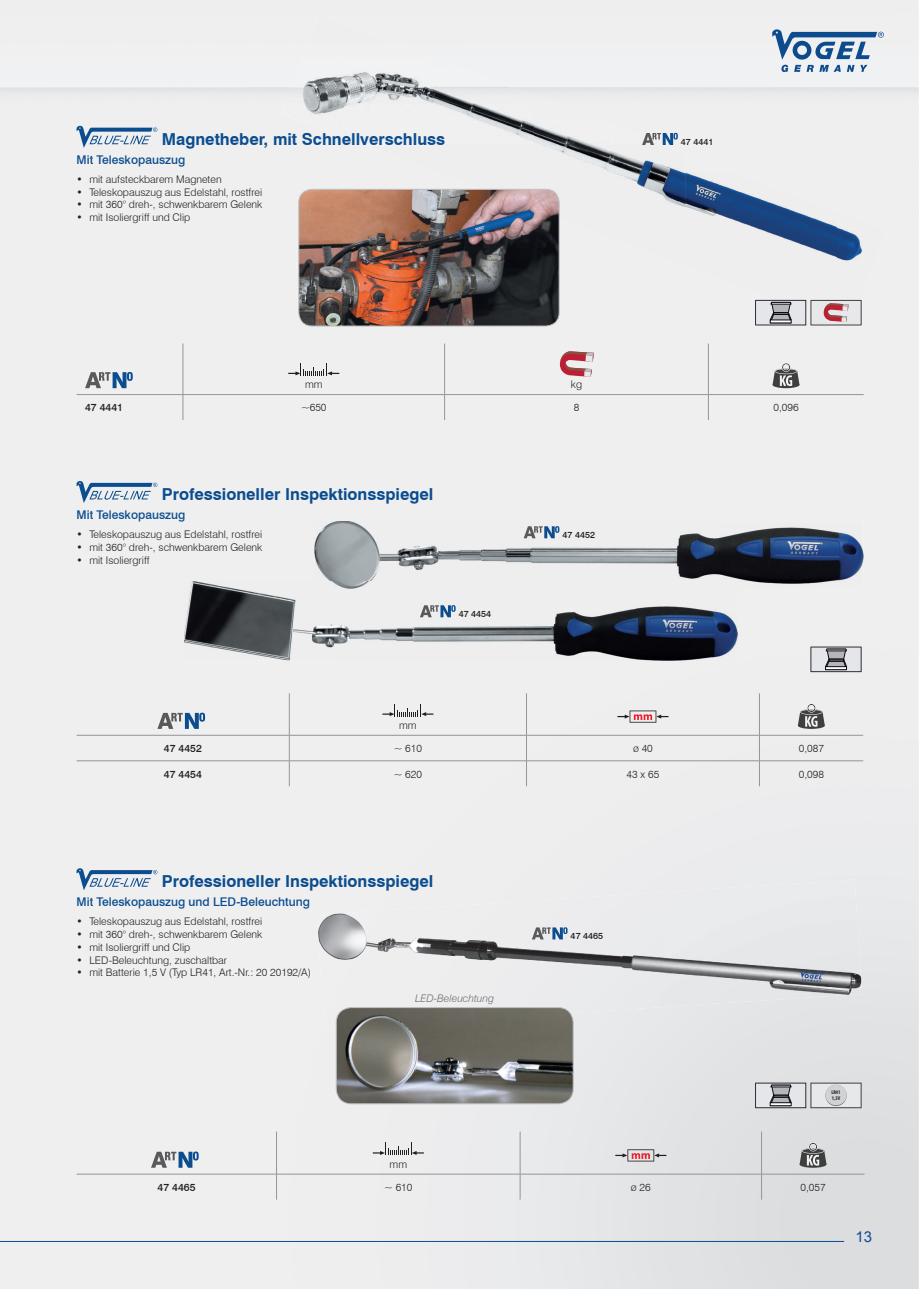
<style>
.page{position:relative;width:919px;height:1289px;background:#fff}
.page>*{position:absolute;margin:0;border:0;box-sizing:border-box;transform-origin:0 0}
.t1{font:700 16.5px "Swiss 721 BT";color:#0b4d8e}
.t2{font:15px "Arial";color:#0c4c8e}
.t3{font:500 12px "Swiss 721 BT";color:#0b4d8e}
.t4{font:300 10.5px "Swiss 721 BT";color:#231f20}
.t5{font:500 10.5px "Swiss 721 BT";color:#231f20}
.t6{font:italic 300 10.5px "Swiss 721 BT";color:#6d6e71}
.t7{font:500 9px "Swiss 721 BT";color:#231f20}
.t8{font:700 condensed 5.4px/5.7px "Myriad Pro";color:#231f20}
</style>
<div class="page">
<div style="left:0;top:0;width:306px;height:429px;background:#efeff0"></div>
<div style="left:306px;top:0;width:612px;height:53px;background:#efeff0"></div>
<div style="left:306px;top:171px;width:102px;height:365px;background:#efeff0"></div>
<img style="left:817px;top:214px;width:101px;height:1074px">
<div style="left:714px;top:314px;width:103px;height:565px;background:#efeff0"></div>
<div style="left:0;top:429px;width:203px;height:859px;background:#efeff0"></div>
<div style="left:203px;top:660px;width:460px;height:253px;background:#efeff0"></div>
<div style="left:663px;top:660px;width:52px;height:219px;background:#ededee"></div>
<div style="left:203px;top:913px;width:154px;height:375px;background:#efeff0"></div>
<div style="left:561px;top:1007px;width:256px;height:281px;background:#e2e3e5"></div>
<div style="left:357px;top:1103px;width:204px;height:185px;background:#ececee"></div>
<hr style="left:0;top:1240px;width:844px;height:1px;background:#0c4c8e">
<svg style="left:772px;top:29px;width:111px;height:43px"></svg>
<img style="left:184px;top:581px;width:151px;height:79px">
<img style="left:335px;top:588px;width:402px;height:72px">
<img style="left:314px;top:521px;width:399px;height:60px">
<img style="left:713px;top:521px;width:150px;height:67px">
<img style="left:314px;top:581px;width:423px;height:7px">
<svg style="left:77px;top:481px;width:80px;height:22px"></svg>
<hr style="left:289px;top:693px;width:1px;height:42px;background:#939598">
<hr style="left:526px;top:693px;width:1px;height:42px;background:#939598">
<hr style="left:759px;top:693px;width:1px;height:42px;background:#939598">
<hr style="left:77px;top:760px;width:212px;height:1px;background:#939598">
<hr style="left:289px;top:760px;width:237px;height:1px;background:#939598">
<hr style="left:526px;top:760px;width:233px;height:1px;background:#939598">
<hr style="left:759px;top:760px;width:104px;height:1px;background:#939598">
<hr style="left:77px;top:735px;width:212px;height:1px;background:#939598">
<hr style="left:289px;top:735px;width:237px;height:1px;background:#939598">
<hr style="left:526px;top:735px;width:233px;height:1px;background:#939598">
<hr style="left:759px;top:735px;width:104px;height:1px;background:#939598">
<svg style="left:289px;top:735px;width:1px;height:51px"></svg>
<svg style="left:526px;top:735px;width:1px;height:51px"></svg>
<svg style="left:759px;top:735px;width:1px;height:51px"></svg>
<svg style="left:157px;top:712px;width:48px;height:17px"></svg>
<svg style="left:382px;top:704px;width:51px;height:12px"></svg>
<svg style="left:617px;top:710px;width:51px;height:12px"></svg>
<svg style="left:797px;top:722px;width:27px;height:7px"></svg>
<svg style="left:797px;top:703px;width:27px;height:23px"></svg>
<img style="left:317px;top:892px;width:347px;height:137px">
<img style="left:663px;top:879px;width:199px;height:128px">
<svg style="left:77px;top:868px;width:80px;height:22px"></svg>
<hr style="left:276px;top:1131px;width:1px;height:42px;background:#939598">
<hr style="left:520px;top:1131px;width:1px;height:42px;background:#939598">
<hr style="left:761px;top:1131px;width:1px;height:42px;background:#939598">
<hr style="left:77px;top:1173px;width:199px;height:1px;background:#939598">
<hr style="left:276px;top:1173px;width:244px;height:1px;background:#939598">
<svg style="left:276px;top:1174px;width:1px;height:25px"></svg>
<hr style="left:520px;top:1173px;width:241px;height:1px;background:#939598">
<svg style="left:520px;top:1174px;width:1px;height:25px"></svg>
<hr style="left:761px;top:1173px;width:103px;height:1px;background:#939598">
<svg style="left:761px;top:1174px;width:1px;height:25px"></svg>
<svg style="left:151px;top:1151px;width:48px;height:16px"></svg>
<svg style="left:373px;top:1142px;width:51px;height:12px"></svg>
<svg style="left:615px;top:1149px;width:51px;height:12px"></svg>
<svg style="left:799px;top:1160px;width:27px;height:7px"></svg>
<svg style="left:799px;top:1142px;width:27px;height:23px"></svg>
<img style="left:336px;top:1007px;width:237px;height:96px">
<div style="left:336px;top:1007px;width:237px;height:96px;border:1px solid #bdbec1;border-radius:15px"></div>
<img style="left:685px;top:171px;width:152px;height:143px">
<img style="left:836px;top:210px;width:51px;height:119px">
<img style="left:534px;top:119px;width:151px;height:148px">
<img style="left:432px;top:66px;width:102px;height:123px">
<img style="left:281px;top:14px;width:152px;height:157px">
<img style="left:432px;top:57px;width:25px;height:10px">
<svg style="left:77px;top:126px;width:80px;height:22px"></svg>
<hr style="left:183px;top:343px;width:1px;height:51px;background:#939598">
<hr style="left:444px;top:343px;width:1px;height:51px;background:#939598">
<hr style="left:708px;top:343px;width:1px;height:51px;background:#939598">
<hr style="left:77px;top:394px;width:106px;height:1px;background:#939598">
<hr style="left:183px;top:394px;width:261px;height:1px;background:#939598">
<svg style="left:183px;top:395px;width:1px;height:25px"></svg>
<hr style="left:444px;top:394px;width:264px;height:1px;background:#939598">
<svg style="left:444px;top:395px;width:1px;height:25px"></svg>
<hr style="left:708px;top:394px;width:155px;height:1px;background:#939598">
<svg style="left:708px;top:395px;width:1px;height:25px"></svg>
<svg style="left:85px;top:372px;width:48px;height:16px"></svg>
<svg style="left:288px;top:363px;width:51px;height:12px"></svg>
<svg style="left:560px;top:351px;width:33px;height:26px"></svg>
<div style="left:772px;top:381px;width:27px;height:7px;background:#3f3f40;border-radius:50%"></div>
<svg style="left:772px;top:362px;width:27px;height:24px"></svg>
<img style="left:299px;top:189px;width:260px;height:137px">
<div style="left:298px;top:189px;width:261px;height:137px;border:1px solid #bdbec1;border-radius:13px"></div>
<svg style="left:755px;top:300px;width:106px;height:25px"></svg>
<svg style="left:810px;top:646px;width:51px;height:26px"></svg>
<svg style="left:755px;top:1082px;width:106px;height:26px"></svg>
<svg style="left:825px;top:1084px;width:21px;height:22px"></svg>
<div style="left:825px;top:1084px;width:21px;height:21px;background:#d1d2d4;border-radius:50%"></div>
<svg style="left:642px;top:133px;width:35px;height:12px"></svg>
<svg style="left:523px;top:526px;width:36px;height:12px"></svg>
<svg style="left:420px;top:605px;width:35px;height:12px"></svg>
<svg style="left:531px;top:927px;width:36px;height:12px"></svg>
<h1 class="t1" style="left:162px;top:129px;width:285px">Magnetheber, mit Schnellverschluss</h1>
<p class="t3" style="left:77px;top:152px;width:110px">Mit Teleskopauszug</p>
<p class="t4" style="left:77px;top:173px;width:147px">• mit aufsteckbarem Magneten</p>
<p class="t4" style="left:77px;top:185px;width:187px">• Teleskopauszug aus Edelstahl, rostfrei</p>
<p class="t4" style="left:77px;top:198px;width:187px">• mit 360° dreh-, schwenkbarem Gelenk</p>
<p class="t4" style="left:77px;top:211px;width:115px">• mit Isoliergriff und Clip</p>
<p class="t7" style="left:680px;top:136px;width:34px">47 4441</p>
<p class="t4" style="left:305px;top:378px;width:19px">mm</p>
<p class="t4" style="left:571px;top:378px;width:13px">kg</p>
<p class="t5" style="left:85px;top:401px;width:40px">47 4441</p>
<p class="t4" style="left:301px;top:401px;width:27px">~650</p>
<p class="t4" style="left:573px;top:401px;width:7px">8</p>
<p class="t4" style="left:773px;top:401px;width:27px">0,096</p>
<h1 class="t1" style="left:162px;top:484px;width:273px">Professioneller Inspektionsspiegel</h1>
<p class="t3" style="left:77px;top:507px;width:110px">Mit Teleskopauszug</p>
<p class="t4" style="left:77px;top:528px;width:187px">• Teleskopauszug aus Edelstahl, rostfrei</p>
<p class="t4" style="left:77px;top:541px;width:187px">• mit 360° dreh-, schwenkbarem Gelenk</p>
<p class="t4" style="left:77px;top:553px;width:74px">• mit Isoliergriff</p>
<p class="t7" style="left:458px;top:608px;width:34px">47 4454</p>
<p class="t7" style="left:562px;top:529px;width:34px">47 4452</p>
<p class="t4" style="left:399px;top:718px;width:19px">mm</p>
<p class="t5" style="left:164px;top:742px;width:40px">47 4452</p>
<p class="t4" style="left:394px;top:742px;width:30px">~ 610</p>
<p class="t4" style="left:633px;top:742px;width:21px">ø 40</p>
<p class="t4" style="left:798px;top:742px;width:27px">0,087</p>
<p class="t5" style="left:164px;top:767px;width:40px">47 4454</p>
<p class="t4" style="left:394px;top:767px;width:30px">~ 620</p>
<p class="t4" style="left:626px;top:767px;width:34px">43 x 65</p>
<p class="t4" style="left:798px;top:767px;width:27px">0,098</p>
<h1 class="t1" style="left:162px;top:871px;width:273px">Professioneller Inspektionsspiegel</h1>
<p class="t3" style="left:77px;top:894px;width:235px">Mit Teleskopauszug und LED-Beleuchtung</p>
<p class="t4" style="left:77px;top:915px;width:187px">• Teleskopauszug aus Edelstahl, rostfrei</p>
<p class="t4" style="left:77px;top:928px;width:187px">• mit 360° dreh-, schwenkbarem Gelenk</p>
<p class="t4" style="left:77px;top:940px;width:115px">• mit Isoliergriff und Clip</p>
<p class="t4" style="left:77px;top:953px;width:152px">• LED-Beleuchtung, zuschaltbar</p>
<p class="t4" style="left:77px;top:966px;width:236px">• mit Batterie 1,5 V (Typ LR41, Art.-Nr.: 20 20192/A)</p>
<p class="t6" style="left:415px;top:992px;width:80px">LED-Beleuchtung</p>
<p class="t7" style="left:570px;top:930px;width:34px">47 4465</p>
<p class="t8" style="left:831px;top:1089px;width:11px">LR41<br>1,5V</p>
<p class="t4" style="left:389px;top:1157px;width:19px">mm</p>
<p class="t5" style="left:157px;top:1180px;width:40px">47 4465</p>
<p class="t4" style="left:384px;top:1180px;width:30px">~ 610</p>
<p class="t4" style="left:631px;top:1180px;width:21px">ø 26</p>
<p class="t4" style="left:800px;top:1180px;width:27px">0,057</p>
<h2 class="t2" style="left:855px;top:1226px;width:18px">13</h2>
</div>
